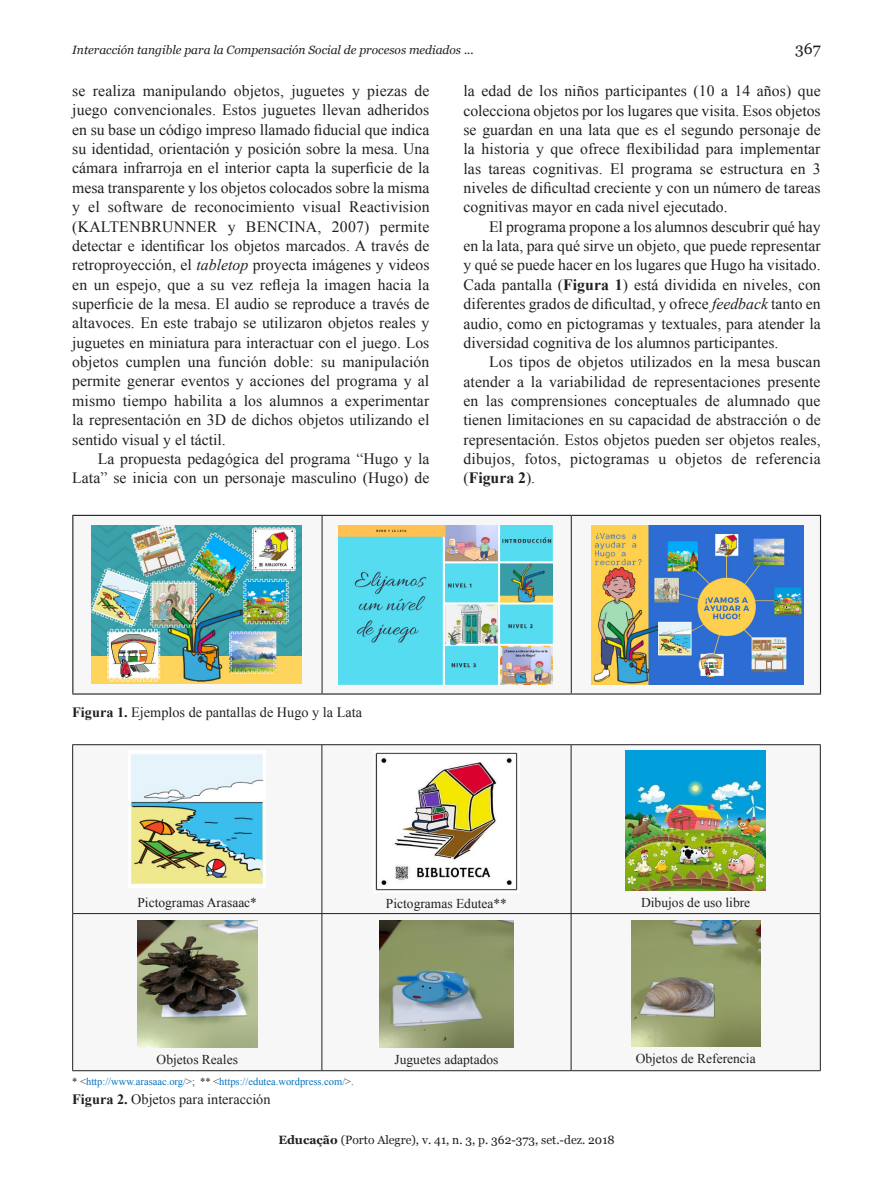
<style>
.page{position:relative;width:893px;height:1191px;background:#fff}
.page>*{position:absolute;margin:0;border:0;box-sizing:border-box;transform-origin:0 0}
.t1{font:15.75px/19.4px "Times New Roman";color:#231f20;text-align:justify}
.t2{font:15.75px "Georgia";color:#231f20}
.t3{font:14.25px "Times New Roman";color:#231f20}
.t4{font:13.5px "Times New Roman";color:#231f20}
.t5{font:italic 12px "Georgia";color:#231f20}
.t6{font:12px "Georgia";color:#231f20}
.t7{font:10.5px "Times New Roman";color:#0072bc}
.s1{font-style:italic}
.s2{font-weight:700}
.s3{color:#231f20}
</style>
<div class="page">
<svg style="left:73px;top:516px;width:747px;height:177px"></svg>
<hr style="left:72px;top:515px;width:250px;height:1px;background:#231f20">
<hr style="left:72px;top:516px;width:1px;height:177px;background:#231f20">
<hr style="left:322px;top:515px;width:249px;height:1px;background:#231f20">
<hr style="left:571px;top:515px;width:250px;height:1px;background:#231f20">
<hr style="left:820px;top:516px;width:1px;height:177px;background:#231f20">
<hr style="left:72px;top:693px;width:250px;height:1px;background:#231f20">
<hr style="left:322px;top:693px;width:249px;height:1px;background:#231f20">
<hr style="left:571px;top:693px;width:250px;height:1px;background:#231f20">
<hr style="left:322px;top:516px;width:1px;height:177px;background:#231f20">
<hr style="left:571px;top:516px;width:1px;height:177px;background:#231f20">
<img style="left:91px;top:525px;width:211px;height:159px">
<img style="left:339px;top:525px;width:214px;height:159px">
<img style="left:592px;top:525px;width:211px;height:159px">
<svg style="left:73px;top:745px;width:747px;height:325px"></svg>
<hr style="left:72px;top:744px;width:250px;height:1px;background:#231f20">
<hr style="left:72px;top:745px;width:1px;height:168px;background:#231f20">
<hr style="left:322px;top:744px;width:249px;height:1px;background:#231f20">
<hr style="left:571px;top:744px;width:250px;height:1px;background:#231f20">
<hr style="left:820px;top:745px;width:1px;height:168px;background:#231f20">
<hr style="left:72px;top:913px;width:1px;height:157px;background:#231f20">
<hr style="left:820px;top:913px;width:1px;height:157px;background:#231f20">
<hr style="left:72px;top:1070px;width:250px;height:1px;background:#231f20">
<hr style="left:322px;top:1070px;width:249px;height:1px;background:#231f20">
<hr style="left:571px;top:1070px;width:250px;height:1px;background:#231f20">
<hr style="left:322px;top:745px;width:1px;height:168px;background:#231f20">
<hr style="left:571px;top:745px;width:1px;height:168px;background:#231f20">
<hr style="left:73px;top:913px;width:249px;height:1px;background:#231f20">
<hr style="left:322px;top:913px;width:249px;height:1px;background:#231f20">
<hr style="left:322px;top:913px;width:1px;height:157px;background:#231f20">
<hr style="left:571px;top:913px;width:249px;height:1px;background:#231f20">
<hr style="left:571px;top:913px;width:1px;height:157px;background:#231f20">
<img style="left:129px;top:750px;width:137px;height:137px">
<img style="left:373px;top:750px;width:146px;height:142px">
<img style="left:626px;top:750px;width:140px;height:140px">
<img style="left:137px;top:920px;width:120px;height:127px">
<img style="left:380px;top:920px;width:133px;height:127px">
<img style="left:631px;top:920px;width:129px;height:126px">
<p class="t5" style="left:72px;top:43px;width:403px">Interacción tangible para la Compensación Social de procesos mediados ...</p>
<p class="t2" style="left:795px;top:40px;width:27px">367</p>
<p class="t1" style="left:72px;top:81px;width:359px">se realiza manipulando objetos, juguetes y piezas de juego convencionales. Estos juguetes llevan adheridos en su base un código impreso llamado fiducial que indica su identidad, orientación y posición sobre la mesa. Una cámara infrarroja en el interior capta la superficie de la mesa transparente y los objetos colocados sobre la misma y el software de reconocimiento visual Reactivision (KALTENBRUNNER y BENCINA, 2007) permite detectar e identificar los objetos marcados. A través de retroproyección, el <span class="s1">tabletop</span> proyecta imágenes y videos en un espejo, que a su vez refleja la imagen hacia la superficie de la mesa. El audio se reproduce a través de altavoces. En este trabajo se utilizaron objetos reales y juguetes en miniatura para interactuar con el juego. Los objetos cumplen una función doble: su manipulación permite generar eventos y acciones del programa y al mismo tiempo habilita a los alumnos a experimentar la representación en 3D de dichos objetos utilizando el sentido visual y el táctil.</p>
<p class="t1" style="left:72px;top:449px;width:359px;text-align:right">La propuesta pedagógica del programa “Hugo y la<br>Lata” se inicia con un personaje masculino (Hugo) de</p>
<p class="t1" style="left:463px;top:81px;width:359px">la edad de los niños participantes (10 a 14 años) que colecciona objetos por los lugares que visita. Esos objetos se guardan en una lata que es el segundo personaje de la historia y que ofrece flexibilidad para implementar las tareas cognitivas. El programa se estructura en 3 niveles de dificultad creciente y con un número de tareas cognitivas mayor en cada nivel ejecutado.</p>
<p class="t1" style="left:463px;top:216px;width:359px;text-indent:26px">El programa propone a los alumnos descubrir qué hay en la lata, para qué sirve un objeto, que puede representar y qué se puede hacer en los lugares que Hugo ha visitado.<br>Cada pantalla (<span class="s2">Figura 1</span>) está dividida en niveles, con diferentes grados de dificultad, y ofrece <span class="s1">feedback</span> tanto en audio, como en pictogramas y textuales, para atender la diversidad cognitiva de los alumnos participantes.</p>
<p class="t1" style="left:463px;top:352px;width:359px;text-indent:26px">Los tipos de objetos utilizados en la mesa buscan atender a la variabilidad de representaciones presente en las comprensiones conceptuales de alumnado que tienen limitaciones en su capacidad de abstracción o de representación. Estos objetos pueden ser objetos reales, dibujos, fotos, pictogramas u objetos de referencia (<span class="s2">Figura 2</span>).</p>
<p class="t3" style="left:72px;top:703px;width:291px"><span class="s2">Figura 1.</span> Ejemplos de pantallas de Hugo y la Lata</p>
<p class="t4" style="left:137px;top:893px;width:121px">Pictogramas Arasaac*</p>
<p class="t4" style="left:386px;top:894px;width:123px">Pictogramas Edutea**</p>
<p class="t4" style="left:641px;top:893px;width:111px">Dibujos de uso libre</p>
<p class="t4" style="left:157px;top:1050px;width:83px">Objetos Reales</p>
<p class="t4" style="left:395px;top:1050px;width:105px">Juguetes adaptados</p>
<p class="t4" style="left:636px;top:1049px;width:121px">Objetos de Referencia</p>
<p class="t7" style="left:72px;top:1074px;width:283px"><span class="s3">* &lt;</span>http://www.arasaac.org/<span class="s3">&gt;; ** &lt;</span>https://edutea.wordpress.com/<span class="s3">&gt;.</span></p>
<p class="t3" style="left:72px;top:1089px;width:200px"><span class="s2">Figura 2.</span> Objetos para interacción</p>
<p class="t6" style="left:278px;top:1133px;width:338px"><span class="s2">Educação</span> (Porto Alegre), v. 41, n. 3, p. 362-373, set.-dez. 2018</p>
</div>
